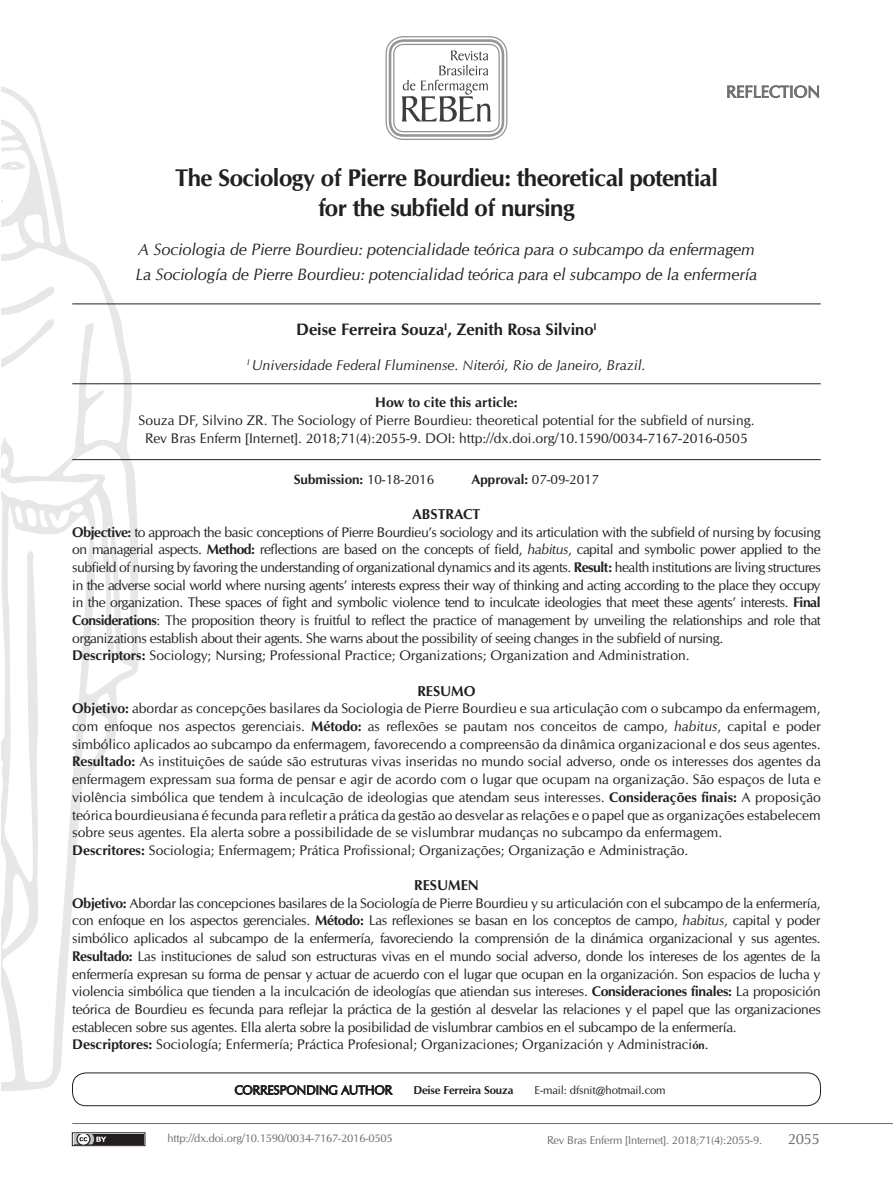
<style>
.page{position:relative;width:893px;height:1191px;background:#fff}
.page>*{position:absolute;margin:0;border:0;box-sizing:border-box;transform-origin:0 0}
.t1{font:700 24px/30px "URW Classico";letter-spacing:-.02em;color:#231f20;text-align:center}
.t2{font:italic 16.5px/25.2px "URW Classico";letter-spacing:-.01em;color:#231f20}
.t3{font:700 16.5px "URW Classico";color:#231f20}
.t4{font:16.5px "URW Classico";color:#6c6d70}
.t5{font:15px "URW Classico";color:#6c6d70}
.t6{font:italic 14.25px "URW Classico";color:#231f20}
.t7{font:700 14.25px "URW Classico";color:#231f20}
.t8{font:13.95px/17.7px "URW Classico";letter-spacing:-.02em;color:#231f20}
.t9{font:13.95px/17.7px "URW Classico";color:#231f20;text-align:center}
.t10{font:700 13.95px "URW Classico";color:#231f20}
.t11{font:700 13.5px "URW Classico";color:#231f20}
.t12{font:13.5px "URW Classico";color:#231f20}
.t13{font:12.45px "URW Classico";letter-spacing:-.01em;color:#231f20}
.t14{font:11.4px "URW Classico";letter-spacing:-.01em;color:#231f20}
.t15{font:700 11.4px "URW Classico";letter-spacing:-.01em;color:#231f20}
.t16{font:11.25px "URW Classico";letter-spacing:-.015em;color:#6c6d70}
.s1{font-weight:400}
.s2{font-weight:700}
.s3{font-style:italic}
.s4{font-weight:700;font-size:11.25px}
</style>
<div class="page">
<div style="left:385px;top:36px;width:122px;height:104px;border:1px solid #939598;border-radius:17px"></div>
<div style="left:389px;top:39px;width:115px;height:98px;border:3px solid #939598;border-radius:14px"></div>
<div style="left:393px;top:44px;width:107px;height:88px;border:1px solid #939598;border-radius:10px"></div>
<svg style="left:402px;top:51px;width:89px;height:71px"></svg>
<hr style="left:72px;top:1123px;width:821px;height:1px;background:#6c6d70">
<svg style="left:1px;top:86px;width:137px;height:1005px"></svg>
<div style="left:72px;top:1132px;width:73px;height:14px;border:1px solid #231f20"></div>
<div style="left:74px;top:1134px;width:70px;height:10px;background:#231f20"></div>
<svg style="left:74px;top:1134px;width:32px;height:10px"></svg>
<hr style="left:72px;top:304px;width:749px;height:1px;background:#231f20">
<hr style="left:72px;top:383px;width:749px;height:1px;background:#231f20">
<hr style="left:72px;top:459px;width:749px;height:1px;background:#231f20">
<svg style="left:727px;top:86px;width:92px;height:12px"></svg>
<div style="left:72px;top:1072px;width:749px;height:34px;border:1px solid #231f20;border-radius:14px"></div>
<svg style="left:235px;top:1085px;width:157px;height:9px"></svg>
<p class="t4" style="left:726px;top:82px;width:96px">REFLECTION</p>
<h1 class="t1" style="left:175px;top:163px;width:544px">The Sociology of Pierre Bourdieu: theoretical potential for the subfield of nursing</h1>
<p class="t2" style="left:136px;top:237px;width:623px">A Sociologia de Pierre Bourdieu: potencialidade teórica para o subcampo da enfermagem<br>La Sociología de Pierre Bourdieu: potencialidad teórica para el subcampo de la enfermería</p>
<p class="t3" style="left:296px;top:320px;width:302px">Deise Ferreira Souza<sup>I</sup>, Zenith Rosa Silvino<sup>I</sup></p>
<p class="t6" style="left:247px;top:357px;width:400px"><sup>I</sup> Universidade Federal Fluminense. Niterói, Rio de Janeiro, Brazil.</p>
<p class="t10" style="left:375px;top:394px;width:144px">How to cite this article:</p>
<p class="t9" style="left:138px;top:411px;width:618px">Souza DF, Silvino ZR. The Sociology of Pierre Bourdieu: theoretical potential for the subfield of nursing.<br>Rev Bras Enferm [Internet]. 2018;71(4):2055-9. DOI: http://dx.doi.org/10.1590/0034-7167-2016-0505</p>
<p class="t11" style="left:294px;top:471px;width:142px">Submission: <span class="s1">10-18-2016</span></p>
<p class="t12" style="left:471px;top:471px;width:129px"><span class="s2">Approval:</span> 07-09-2017</p>
<p class="t7" style="left:412px;top:505px;width:69px">ABSTRACT</p>
<p class="t8" style="left:72px;top:523px;width:750px"><span class="s2">Objective:</span> to approach the basic conceptions of Pierre Bourdieu’s sociology and its articulation with the subfield of nursing by focusing on managerial aspects. <span class="s2">Method:</span> reflections are based on the concepts of field, <span class="s3">habitus</span>, capital and symbolic power applied to the subfield of nursing by favoring the understanding of organizational dynamics and its agents. <span class="s2">Result:</span> health institutions are living structures in the adverse social world where nursing agents’ interests express their way of thinking and acting according to the place they occupy in the organization. These spaces of fight and symbolic violence tend to inculcate ideologies that meet these agents’ interests. <span class="s2">Final Considerations</span>: The proposition theory is fruitful to reflect the practice of management by unveiling the relationships and role that organizations establish about their agents. She warns about the possibility of seeing changes in the subfield of nursing.<br><span class="s2">Descriptors:</span> Sociology; Nursing; Professional Practice; Organizations; Organization and Administration.</p>
<p class="t7" style="left:417px;top:682px;width:60px">RESUMO</p>
<p class="t9" style="left:72px;top:700px;width:750px;text-align:left"><span class="s2">Objetivo:</span> abordar as concepções basilares da Sociologia de Pierre Bourdieu e sua articulação com o subcampo da enfermagem, com enfoque nos aspectos gerenciais. <span class="s2">Método:</span> as reflexões se pautam nos conceitos de campo, <span class="s3">habitus</span>, capital e poder simbólico aplicados ao subcampo da enfermagem, favorecendo a compreensão da dinâmica organizacional e dos seus agentes.<br><span class="s2">Resultado:</span> As instituições de saúde são estruturas vivas inseridas no mundo social adverso, onde os interesses dos agentes da enfermagem expressam sua forma de pensar e agir de acordo com o lugar que ocupam na organização. São espaços de luta e violência simbólica que tendem à inculcação de ideologias que atendam seus interesses. <span class="s2">Considerações finais:</span> A proposição teórica bourdieusiana é fecunda para refletir a prática da gestão ao desvelar as relações e o papel que as organizações estabelecem sobre seus agentes. Ela alerta sobre a possibilidade de se vislumbrar mudanças no subcampo da enfermagem.<br><span class="s2">Descritores:</span> Sociologia; Enfermagem; Prática Profissional; Organizações; Organização e Administração.</p>
<p class="t7" style="left:414px;top:876px;width:66px">RESUMEN</p>
<p class="t8" style="left:72px;top:894px;width:750px"><span class="s2">Objetivo:</span> Abordar las concepciones basilares de la Sociología de Pierre Bourdieu y su articulación con el subcampo de la enfermería, con enfoque en los aspectos gerenciales. <span class="s2">Método:</span> Las reflexiones se basan en los conceptos de campo, <span class="s3">habitus</span>, capital y poder simbólico aplicados al subcampo de la enfermería, favoreciendo la comprensión de la dinámica organizacional y sus agentes.<br><span class="s2">Resultado:</span> Las instituciones de salud son estructuras vivas en el mundo social adverso, donde los intereses de los agentes de la enfermería expresan su forma de pensar y actuar de acuerdo con el lugar que ocupan en la organización. Son espacios de lucha y violencia simbólica que tienden a la inculcación de ideologías que atiendan sus intereses. <span class="s2">Consideraciones finales:</span> La proposición teórica de Bourdieu es fecunda para reflejar la práctica de la gestión a l desvelar las relaciones y el papel que las organizaciones establecen sobre sus agentes. Ella alerta sobre la posibilidad de vislumbrar cambios en el subcampo de la enfermería.<br><span class="s2">Descriptores:</span> Sociología; Enfermería; Práctica Profesional; Organizaciones; Organización y Administraci<span class="s4">ón</span>.</p>
<p class="t13" style="left:235px;top:1083px;width:159px">CORRESPONDING AUTHOR</p>
<p class="t15" style="left:413px;top:1083px;width:102px">Deise Ferreira Souza</p>
<p class="t14" style="left:534px;top:1083px;width:133px">E-mail: dfsnit@hotmail.com</p>
<p class="t16" style="left:168px;top:1132px;width:227px">http://dx.doi.org/10.1590/0034-7167-2016-0505</p>
<p class="t16" style="left:547px;top:1133px;width:217px">Rev Bras Enferm [Internet]. 2018;71(4):2055-9.</p>
<p class="t5" style="left:788px;top:1130px;width:33px">2055</p>
</div>
